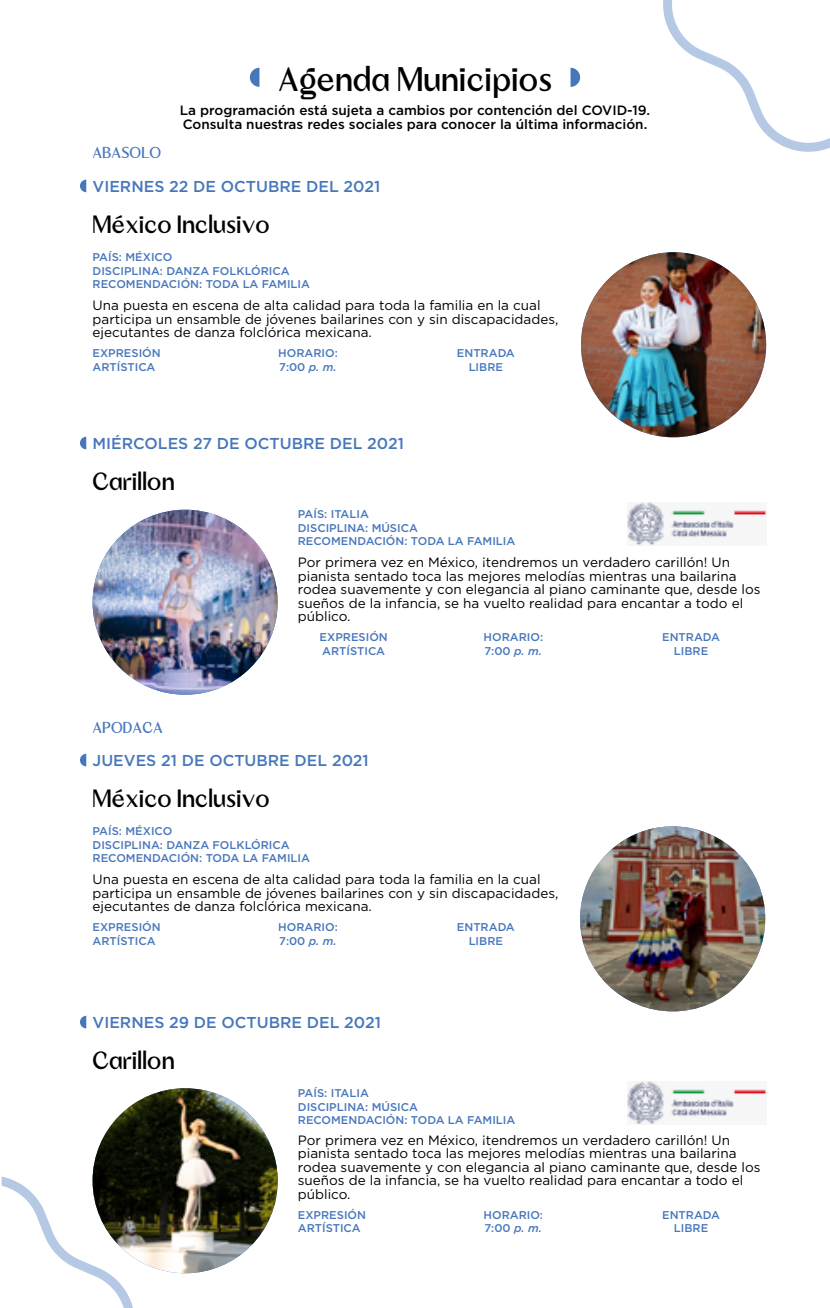
<style>
.page{position:relative;width:830px;height:1308px;background:#fff}
.page>*{position:absolute;margin:0;border:0;box-sizing:border-box;transform-origin:0 0}
.t1{font:33.75px "NT Cramer";color:#000}
.t2{font:24.75px "NT Cramer";color:#000}
.t3{font:500 15.75px "Gotham";color:#4777bb}
.t4{font:15.75px "NT Cramer";color:#4777bb}
.t5{font:13.5px/13.5px "Gotham";color:#000}
.t6{font:500 13.5px/13.5px "Gotham";color:#000}
.t7{font:500 11.25px/13.5px "Gotham";color:#4777bb}
.s1{font-style:italic}
</style>
<div class="page">
<svg style="left:250px;top:68px;width:9px;height:19px"></svg>
<img style="left:580px;top:252px;width:185px;height:185px;border-radius:92px">
<img style="left:579px;top:826px;width:185px;height:185px;border-radius:92px">
<img style="left:92px;top:510px;width:185px;height:184px;border-radius:92px">
<img style="left:92px;top:1088px;width:185px;height:185px;border-radius:92px">
<img style="left:627px;top:503px;width:138px;height:42px">
<img style="left:627px;top:1081px;width:138px;height:43px">
<svg style="left:80px;top:180px;width:6px;height:12px"></svg>
<svg style="left:80px;top:437px;width:6px;height:12px"></svg>
<svg style="left:80px;top:753px;width:6px;height:13px"></svg>
<svg style="left:1px;top:1015px;width:142px;height:292px"></svg>
<svg style="left:663px;top:0;width:166px;height:152px"></svg>
<svg style="left:570px;top:68px;width:10px;height:19px"></svg>
<h1 class="t1" style="left:278px;top:57px;width:275px">Agenda Municipios</h1>
<p class="t4" style="left:92px;top:142px;width:70px">ABASOLO</p>
<p class="t6" style="left:180px;top:104px;width:471px">La programación está sujeta a cambios por contención del COVID-19.<br>Consulta nuestras redes sociales para conocer la última información.</p>
<p class="t3" style="left:92px;top:176px;width:289px">VIERNES 22 DE OCTUBRE DEL 2021</p>
<h2 class="t2" style="left:92px;top:208px;width:179px">México Inclusivo</h2>
<p class="t7" style="left:92px;top:250px;width:219px">PAÍS: MÉXICO<br>DISCIPLINA: DANZA FOLKLÓRICA<br>RECOMENDACIÓN: TODA LA FAMILIA</p>
<p class="t5" style="left:92px;top:298px;width:467px">Una puesta en escena de alta calidad para toda la familia en la cual participa un ensamble de jóvenes bailarines con y sin discapacidades, ejecutantes de danza folclórica mexicana.</p>
<p class="t7" style="left:92px;top:346px;width:70px">EXPRESIÓN<br>ARTÍSTICA</p>
<p class="t7" style="left:278px;top:346px;width:61px">HORARIO:<br>7:00 <span class="s1">p. m.</span></p>
<p class="t7" style="left:456px;top:346px;width:59px;text-align:center">ENTRADA<br>LIBRE</p>
<p class="t3" style="left:92px;top:433px;width:313px">MIÉRCOLES 27 DE OCTUBRE DEL 2021</p>
<h2 class="t2" style="left:92px;top:465px;width:84px">Carillon</h2>
<p class="t4" style="left:92px;top:717px;width:72px">APODACA</p>
<p class="t7" style="left:298px;top:507px;width:219px">PAÍS: ITALIA<br>DISCIPLINA: MÚSICA<br>RECOMENDACIÓN: TODA LA FAMILIA</p>
<p class="t5" style="left:298px;top:555px;width:464px">Por primera vez en México, ¡tendremos un verdadero carillón! Un pianista sentado toca las mejores melodías mientras una bailarina rodea suavemente y con elegancia al piano caminante que, desde los sueños de la infancia, se ha vuelto realidad para encantar a todo el pú blico.</p>
<p class="t7" style="left:319px;top:630px;width:70px">EXPRESIÓN<br>ARTÍSTICA</p>
<p class="t7" style="left:483px;top:630px;width:61px">HORARIO:<br>7:00 <span class="s1">p. m.</span></p>
<p class="t7" style="left:661px;top:630px;width:59px;text-align:center">ENTRADA<br>LIBRE</p>
<p class="t3" style="left:92px;top:750px;width:277px">JUEVES 21 DE OCTUBRE DEL 2021</p>
<h2 class="t2" style="left:92px;top:782px;width:179px">México Inclusivo</h2>
<p class="t7" style="left:92px;top:824px;width:219px">PAÍS: MÉXICO<br>DISCIPLINA: DANZA FOLKLÓRICA<br>RECOMENDACIÓN: TODA LA FAMILIA</p>
<p class="t5" style="left:92px;top:872px;width:467px">Una puesta en escena de alta calidad para toda la familia en la cual participa un ensamble de jóvenes bailarines con y sin discapacidades, ejecutantes de danza folclórica mexicana.</p>
<p class="t7" style="left:92px;top:920px;width:70px">EXPRESIÓN<br>ARTÍSTICA</p>
<p class="t7" style="left:278px;top:920px;width:61px">HORARIO:<br>7:00 <span class="s1">p. m.</span></p>
<p class="t7" style="left:456px;top:920px;width:59px;text-align:center">ENTRADA<br>LIBRE</p>
<p class="t3" style="left:92px;top:1012px;width:290px">VIERNES 29 DE OCTUBRE DEL 2021</p>
<h2 class="t2" style="left:92px;top:1044px;width:84px">Carillon</h2>
<p class="t7" style="left:298px;top:1086px;width:219px">PAÍS: ITALIA<br>DISCIPLINA: MÚSICA<br>RECOMENDACIÓN: TODA LA FAMILIA</p>
<p class="t5" style="left:298px;top:1132px;width:464px">Por primera vez en México, ¡tendremos un verdadero carillón! Un pianista sentado toca las mejores melodías mientras una bailarina rodea suavemente y con elegancia al piano caminante que, desde los sueños de la infancia, se ha vuelto realidad para encantar a todo el pú blico.</p>
<p class="t7" style="left:298px;top:1207px;width:70px">EXPRESIÓN<br>ARTÍSTICA</p>
<p class="t7" style="left:483px;top:1207px;width:61px">HORARIO:<br>7:00 <span class="s1">p. m.</span></p>
<p class="t7" style="left:661px;top:1207px;width:59px;text-align:center">ENTRADA<br>LIBRE</p>
</div>
